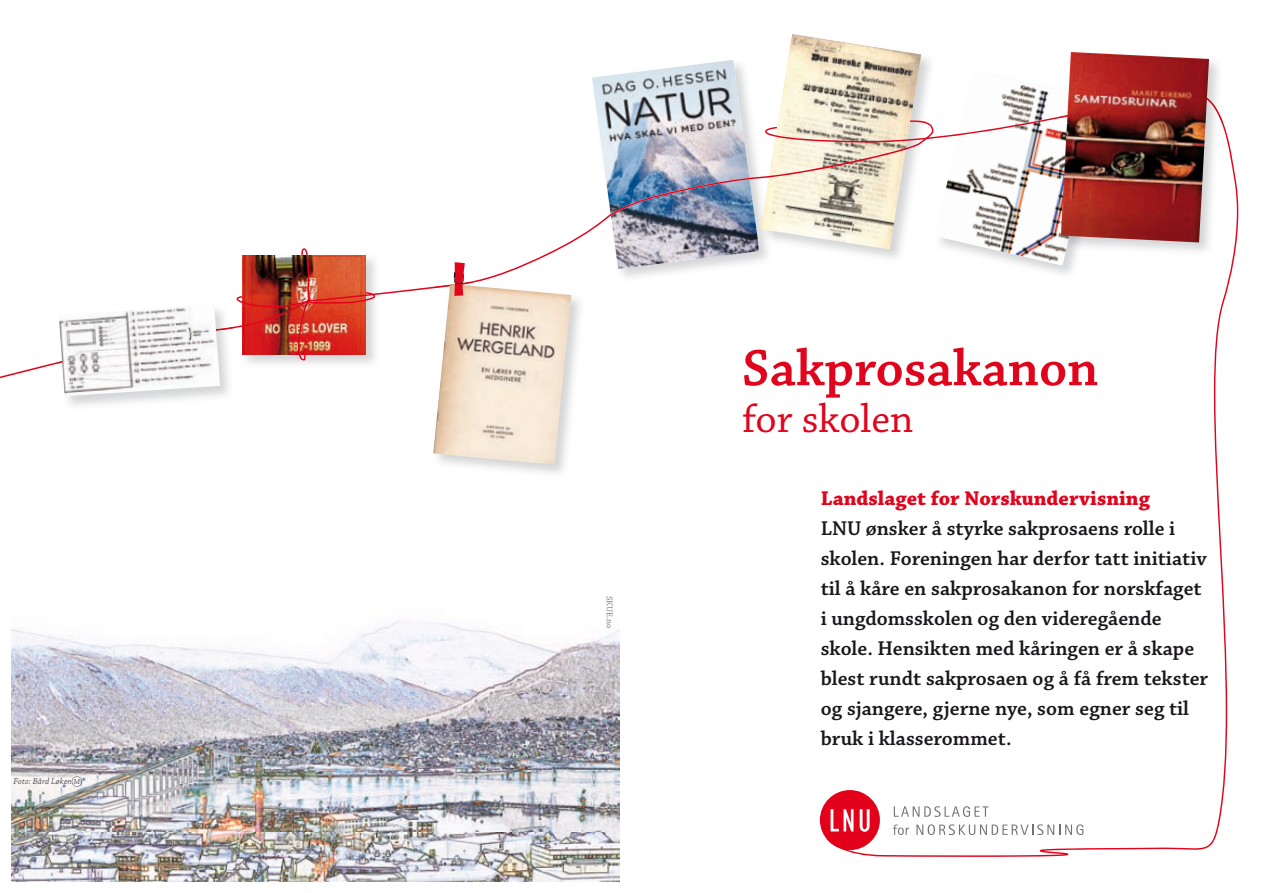
<style>
.page{position:relative;width:1263px;height:893px;background:#fff}
.page>*{position:absolute;margin:0;border:0;box-sizing:border-box;transform-origin:0 0}
.t1{font:600 54px "Chaparral Pro";color:#e0041d}
.t2{font:42px "Chaparral Pro";color:#e0041d}
.t3{font:600 21px/30px "Chaparral Pro";color:#1a171c}
.t4{font:700 21px "Chaparral Pro";color:#e0041d}
.t5{font:italic 300 9px "Chaparral Pro";letter-spacing:.02em;color:#1a171c}
.t6{font:9px "Chaparral Pro";color:#7c7d7f}
.s1{font-size:7.5px}
</style>
<div class="page">
<img style="left:1010px;top:85px;width:39px;height:8px">
<img style="left:592px;top:60px;width:158px;height:60px">
<img style="left:782px;top:34px;width:139px;height:59px">
<img style="left:12px;top:621px;width:607px;height:260px">
<svg style="left:778px;top:93px;width:460px;height:764px"></svg>
<img style="left:1114px;top:62px;width:109px;height:195px">
<img style="left:1100px;top:242px;width:14px;height:15px">
<img style="left:1059px;top:126px;width:41px;height:131px">
<img style="left:1059px;top:93px;width:164px;height:33px">
<img style="left:1061px;top:52px;width:148px;height:190px">
<svg style="left:301px;top:120px;width:632px;height:240px"></svg>
<img style="left:242px;top:255px;width:66px;height:37px">
<svg style="left:0;top:292px;width:375px;height:87px"></svg>
<img style="left:57px;top:303px;width:177px;height:103px">
<img style="left:57px;top:327px;width:177px;height:37px">
<img style="left:59px;top:305px;width:161px;height:91px">
<div style="left:820px;top:790px;width:60px;height:60px;background:#e2001a;border-radius:50%"></div>
<svg style="left:830px;top:809px;width:23px;height:22px"></svg>
<svg style="left:860px;top:809px;width:9px;height:23px"></svg>
<svg style="left:894px;top:806px;width:94px;height:11px"></svg>
<svg style="left:893px;top:824px;width:16px;height:11px"></svg>
<svg style="left:916px;top:824px;width:167px;height:11px"></svg>
<img style="left:431px;top:282px;width:154px;height:191px">
<img style="left:431px;top:282px;width:44px;height:7px">
<img style="left:433px;top:284px;width:138px;height:181px">
<svg style="left:454px;top:262px;width:11px;height:34px"></svg>
<svg style="left:72px;top:776px;width:10px;height:11px"></svg>
<p class="t5" style="left:13px;top:776px;width:68px">Foto: Bård Løken <span class="s1">M</span></p>
<p class="t6" style="left:615px;top:596px;width:35px;rotate:90deg">SKUE.no</p>
<h1 class="t1" style="left:742px;top:337px;width:358px">Sakprosakanon</h1>
<h2 class="t2" style="left:742px;top:395px;width:173px">for skolen</h2>
<p class="t4" style="left:821px;top:486px;width:331px">Landslaget for Norskundervisning</p>
<p class="t3" style="left:821px;top:514px;width:389px">LNU ønsker å styrke sakprosaens rolle i skolen. Foreningen har derfor tatt initiativ til å kåre en sakprosakanon for norskfaget i ungdomsskolen og den videregående skole. Hensikten med kåringen er å skape blest rundt sakprosaen og å få frem tekster og sjangere, gjerne nye, som egner seg til bruk i klasserommet.</p>
</div>
